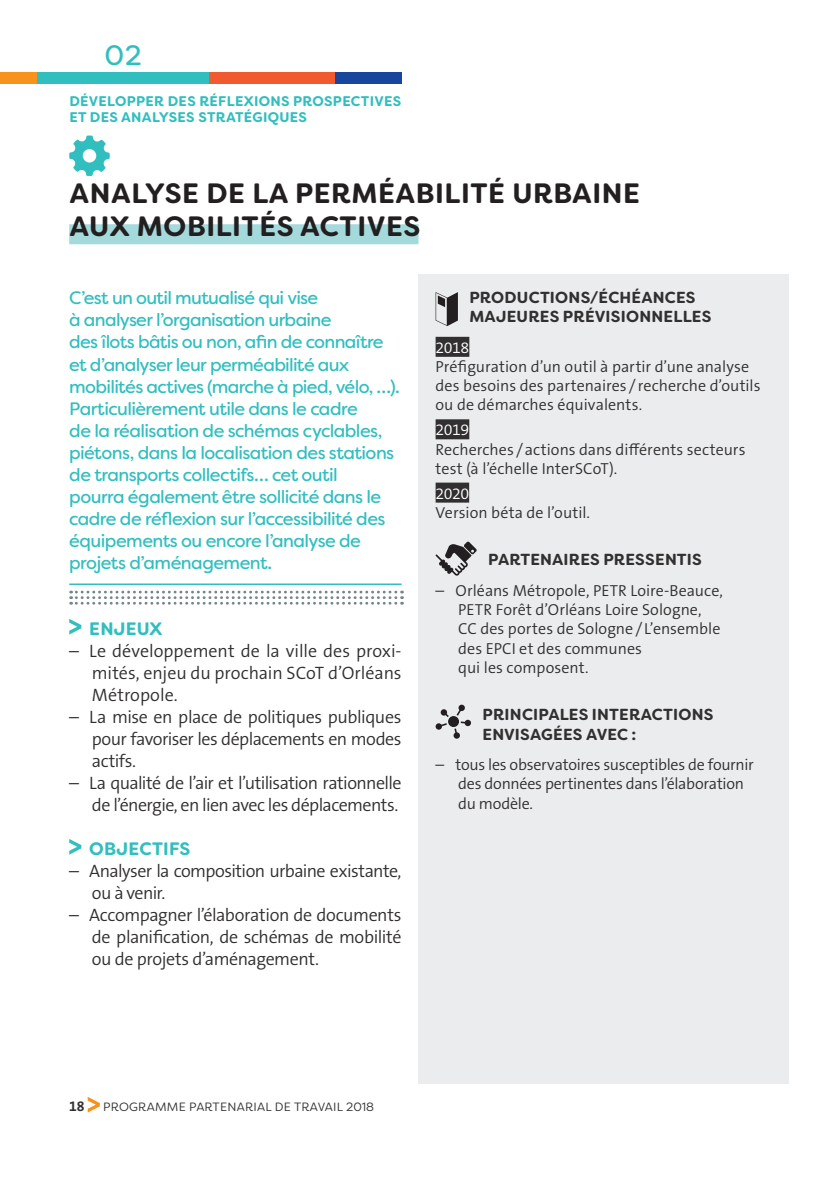
<style>
.page{position:relative;width:840px;height:1191px;background:#fff}
.page>*{position:absolute;margin:0;border:0;box-sizing:border-box;transform-origin:0 0}
.titre_de_section{font:700 28px/33.6px "Filson Soft";letter-spacing:.02em;color:#231f20}
.Titre_de_couverture{font:28px "Filson Soft";color:#31bebf}
.texte_courant_paragr{font:18px/22px "Filson Soft";letter-spacing:-.035em;color:#31bebf}
.texte_courant_paragr-2{font:300 18px/22px "The Sans B W4";letter-spacing:-.03em;color:#312f30;text-align:justify}
.texte_courant_paragr-3{font:700 18px "Filson Soft";letter-spacing:.015em;color:#31bebf}
.texte_courant_paragr-4{font:300 16px/19.2px "The Sans B W4";color:#312f30}
.texte_courant_paragr-5{font:700 16px/19.2px "Filson Soft";letter-spacing:.01em;color:#312f30}
.texte_courant_paragr-6{font:300 16px "The Sans B W4";color:#fff}
.t1{font:700 14px/16.8px "Filson Soft";letter-spacing:.02em;color:#31bebf}
.t2{font:700 14px "The Sans B W7";color:#312f30}
.t3{font:12px "Filson Soft";letter-spacing:.02em;color:#312f30}
.s1{color:#fff}
</style>
<div class="page">
<svg style="left:88px;top:1097px;width:12px;height:15px"></svg>
<div style="left:418px;top:274px;width:370px;height:809px;background:#eaeced"></div>
<div style="left:69px;top:224px;width:349px;height:20px;background:#a4dadc"></div>
<svg style="left:69px;top:619px;width:12px;height:15px"></svg>
<svg style="left:69px;top:839px;width:12px;height:15px"></svg>
<div style="left:435px;top:337px;width:34px;height:20px;background:#312f30"></div>
<div style="left:435px;top:419px;width:34px;height:20px;background:#312f30"></div>
<div style="left:435px;top:482px;width:34px;height:20px;background:#312f30"></div>
<svg style="left:435px;top:292px;width:22px;height:34px"></svg>
<svg style="left:435px;top:541px;width:41px;height:35px"></svg>
<svg style="left:435px;top:704px;width:36px;height:34px"></svg>
<div style="left:448px;top:716px;width:11px;height:11px;background:#231f20;border-radius:50%"></div>
<svg style="left:71px;top:590px;width:331px;height:14px"></svg>
<hr style="left:69px;top:583px;width:332px;height:2px;background:#31bebf">
<div style="left:0;top:72px;width:37px;height:11px;background:#f7931d"></div>
<div style="left:334px;top:72px;width:67px;height:11px;background:#18469d"></div>
<div style="left:37px;top:72px;width:172px;height:11px;background:#31bebf"></div>
<div style="left:209px;top:72px;width:125px;height:11px;background:#f1592f"></div>
<svg style="left:69px;top:135px;width:41px;height:41px"></svg>
<p class="Titre_de_couverture" style="left:104px;top:37px;width:39px">02</p>
<p class="t1" style="left:69px;top:92px;width:333px">DÉVELOPPER DES RÉFLEXIONS PROSPECTIVES<br>ET DES ANALYSES STRATÉGIQUES</p>
<p class="titre_de_section" style="left:69px;top:176px;width:571px">ANALYSE DE LA PERMÉABILITÉ URBAINE<br>AUX MOBILITÉS ACTIVES</p>
<p class="texte_courant_paragr" style="left:69px;top:287px;width:332px">C’est un outil mutualisé qui vise<br>à analyser l’organisation urbaine<br>des îlots bâtis ou non, afin de connaître et d’analyser leur perméabilité aux mobilités actives (marche à pied, vélo, …).<br>Particulièrement utile dans le cadre<br>de la réalisation de schémas cyclables, piétons, dans la localisation des stations de transports collectifs… cet outil<br>pourra également être sollicité dans le cadre de réflexion sur l’accessibilité des équipements ou encore l’analyse de projets d’aménagement.</p>
<p class="texte_courant_paragr-3" style="left:89px;top:616px;width:75px">ENJEUX</p>
<p class="texte_courant_paragr-2" style="left:92px;top:639px;width:311px;text-indent:-23px">– Le développement de la ville des proxi&shy;mités, enjeu du prochain SCoT d’Orléans Métropole.</p>
<p class="texte_courant_paragr-2" style="left:92px;top:705px;width:311px;text-indent:-23px">– La mise en place de politiques publiques pour favoriser les déplacements en modes actifs.</p>
<p class="texte_courant_paragr-2" style="left:69px;top:771px;width:333px;text-align:right">– La qualité de l’air et l’utilisation rationnelle de l’énergie, en lien avec les déplacements.</p>
<p class="texte_courant_paragr-3" style="left:89px;top:836px;width:103px">OBJECTIFS</p>
<p class="texte_courant_paragr-2" style="left:92px;top:859px;width:311px;text-indent:-23px">– Analyser la composition urbaine existante, ou à venir.</p>
<p class="texte_courant_paragr-2" style="left:92px;top:903px;width:311px;text-indent:-23px">– Accompagner l’élaboration de documents de planification, de schémas de mobilité ou de projets d’aménagement.</p>
<p class="texte_courant_paragr-5" style="left:469px;top:288px;width:243px">PRODUCTIONS / ÉCHÉANCES<br>MAJEURES PRÉVISIONNELLES</p>
<p class="texte_courant_paragr-6" style="left:435px;top:337px;width:35px">2018</p>
<p class="texte_courant_paragr-4" style="left:435px;top:357px;width:326px">Préfiguration d’un outil à partir d’une analyse des besoins des partenaires / recherche d’outils ou de démarches équivalents.</p>
<p class="texte_courant_paragr-4" style="left:435px;top:420px;width:311px"><span class="s1">2019<br></span>Recherches /actions dans différents secteurs test (à l’échelle InterSCoT).</p>
<p class="texte_courant_paragr-4" style="left:435px;top:484px;width:156px"><span class="s1">2020<br></span>Version béta de l’outil.</p>
<p class="texte_courant_paragr-5" style="left:488px;top:550px;width:215px">PARTENAIRES PRESSENTIS</p>
<p class="texte_courant_paragr-4" style="left:458px;top:581px;width:266px;text-indent:-23px">– Orléans Métropole, PETR Loire-Beauce,<br>PETR Forêt d’Orléans Loire Sologne,<br>CC des portes de Sologne/ L’ensemble des EPCI et des communes<br>qui les composent.</p>
<p class="texte_courant_paragr-5" style="left:482px;top:705px;width:232px">PRINCIPALES INTERACTIONS<br>ENVISAGÉES AVEC :</p>
<p class="texte_courant_paragr-4" style="left:458px;top:755px;width:297px;text-indent:-23px">– tous les observatoires susceptibles de fournir des données pertinentes dans l’élaboration du modèle.</p>
<p class="t2" style="left:69px;top:1097px;width:17px">18</p>
<p class="t3" style="left:103px;top:1099px;width:272px">PROGRAMME PARTENARIAL DE TRAVAIL 2018</p>
</div>
